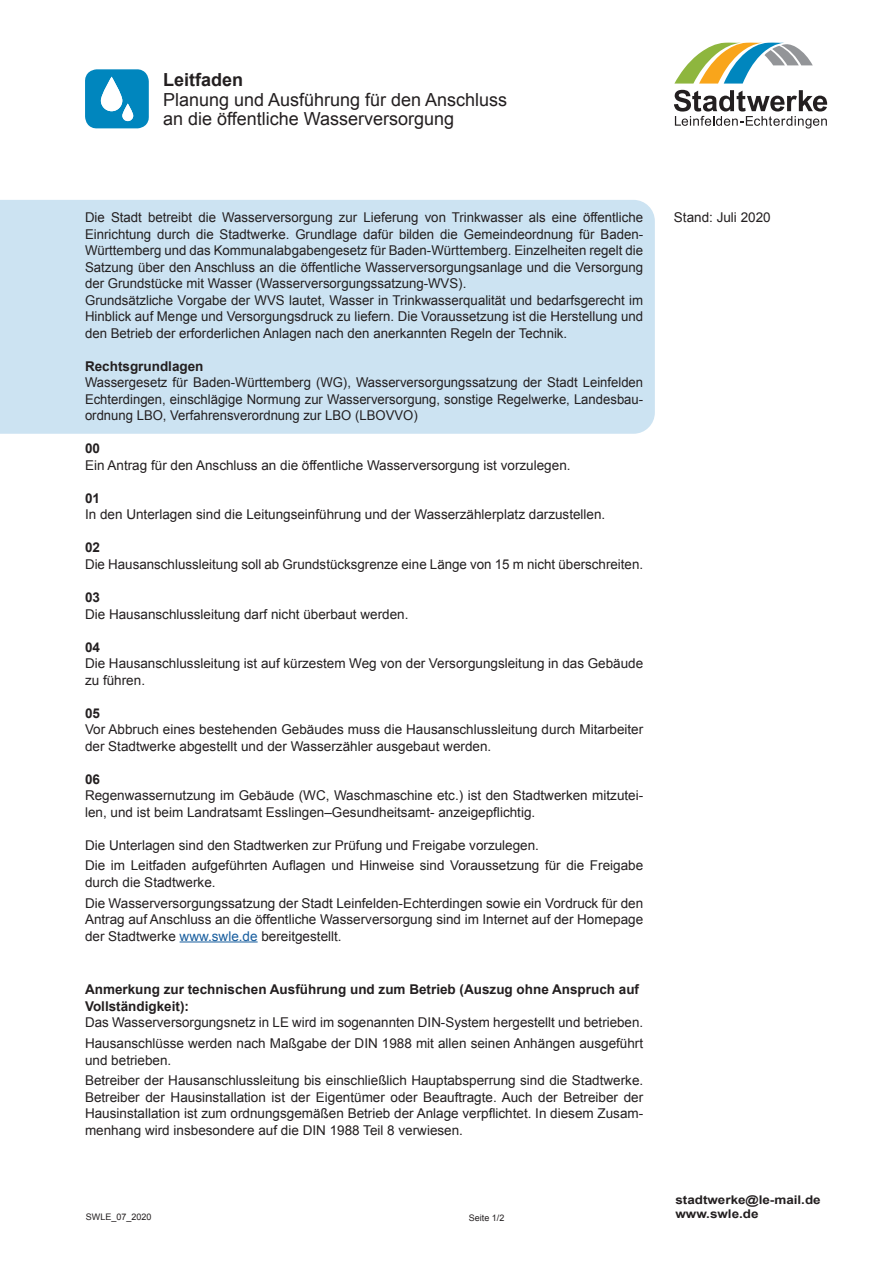
<style>
.page{position:relative;width:893px;height:1263px;background:#fff}
.page>*{position:absolute;margin:0;border:0;box-sizing:border-box;transform-origin:0 0}
.t1{font:18px/19.5px "Arial";color:#231f20}
.t2{font:13.5px/16.5px "Arial";color:#231f20}
.t3{font:700 13.5px "Arial";color:#231f20}
.t4{font:700 12px "Arial";color:#231f20;scale:1.12 1}
.t5{font:9px "Arial";color:#231f20}
.s1{font-weight:700}
.s2{color:#175d9e}
</style>
<div class="page">
<div style="left:0;top:200px;width:655px;height:234px;background:#cce3f2"></div>
<hr style="left:180px;top:941px;width:78px;height:1px;background:#175d9e">
<svg style="left:85px;top:69px;width:64px;height:59px;background:#0d8cc1"></svg>
<svg style="left:101px;top:77px;width:21px;height:34px"></svg>
<svg style="left:122px;top:104px;width:11px;height:17px"></svg>
<svg style="left:674px;top:43px;width:139px;height:41px"></svg>
<svg style="left:674px;top:90px;width:153px;height:39px"></svg>
<p class="t1" style="left:163px;top:71px;width:346px"><span class="s1">Leitfaden<br></span>Planung und Ausführung für den Anschluss an die öffentliche Wasserversorgung</p>
<p class="t2" style="left:85px;top:210px;width:560px;text-align:justify">Die Stadt betreibt die Wasserversorgung zur Lieferung von Trinkwasser als eine öffentliche Einrichtung durch die Stadtwerke. Grundlage dafür bilden die Gemeindeordnung für Baden-Württemberg und das Kommunalabgabengesetz für Baden-Württemberg. Einzelheiten regelt die</p>
<p class="t2" style="left:85px;top:259px;width:560px">Satzung über den Anschluss an die öffentliche Wasserversorgungsanlage und die Versorgung der Grundstücke mit Wasser (Wasserversorgungssatzung-WVS).</p>
<p class="t2" style="left:85px;top:292px;width:560px;text-align:justify">Grundsätzliche Vorgabe der WVS lautet, Wasser in Trinkwasserqualität und bedarfsgerecht im Hinblick auf Menge und Versorgungsdruck zu liefern. Die Voraussetzung ist die Herstellung und den Betrieb der erforderlichen Anlagen nach den anerkannten Regeln der Technik.</p>
<p class="t3" style="left:85px;top:357px;width:120px">Rechtsgrundlagen</p>
<p class="t2" style="left:85px;top:375px;width:560px;text-align:justify">Wassergesetz für Baden-Württemberg (WG), Wasserversorgungssatzung der Stadt Leinfelden Echterdingen, einschlägige Normung zur Wasserversorgung, sonstige Regelwerke, Landesbau&shy;ordnung LBO, Verfahrensverordnung zur LBO (LBOVVO)</p>
<p class="t3" style="left:85px;top:440px;width:17px">00</p>
<p class="t2" style="left:85px;top:457px;width:487px">Ein Antrag für den Anschluss an die öffentliche Wasserversorgung ist vorzulegen.</p>
<p class="t3" style="left:85px;top:489px;width:17px">01</p>
<p class="t2" style="left:85px;top:507px;width:522px">In den Unterlagen sind die Leitungseinführung und der Wasserzählerplatz darzustellen.</p>
<p class="t3" style="left:85px;top:539px;width:17px">02</p>
<p class="t2" style="left:85px;top:556px;width:560px">Die Hausanschlussleitung soll ab Grundstücksgrenze eine Länge von 15 m nicht überschreiten.</p>
<p class="t3" style="left:85px;top:588px;width:17px">03</p>
<p class="t2" style="left:85px;top:606px;width:325px">Die Hausanschlussleitung darf nicht überbaut werden.</p>
<p class="t3" style="left:85px;top:638px;width:17px">04</p>
<p class="t2" style="left:85px;top:655px;width:560px">Die Hausanschlussleitung ist auf kürzestem Weg von der Versorgungsleitung in das Gebäude zu führen.</p>
<p class="t3" style="left:85px;top:704px;width:17px">05</p>
<p class="t2" style="left:85px;top:721px;width:560px">Vor Abbruch eines bestehenden Gebäudes muss die Hausanschlussleitung durch Mitarbeiter der Stadtwerke abgestellt und der Wasserzähler ausgebaut werden.</p>
<p class="t3" style="left:85px;top:770px;width:17px">06</p>
<p class="t2" style="left:85px;top:787px;width:560px">Regenwassernutzung im Gebäude (WC, Waschmaschine etc.) ist den Stadtwerken mitzutei&shy;len, und ist beim Landratsamt Esslingen–Gesundheitsamt- anzeigepflichtig.</p>
<p class="t2" style="left:85px;top:837px;width:455px">Die Unterlagen sind den Stadtwerken zur Prüfung und Freigabe vorzulegen.</p>
<p class="t2" style="left:85px;top:857px;width:560px">Die im Leitfaden aufgeführten Auflagen und Hinweise sind Voraussetzung für die Freigabe durch die Stadtwerke.</p>
<p class="t2" style="left:85px;top:895px;width:560px;text-align:justify">Die Wasserversorgungssatzung der Stadt Leinfelden-Echterdingen sowie ein Vordruck für den Antrag auf Anschluss an die öffentliche Wasserversorgung sind im Internet auf der Homepage der Stadtwerke <span class="s2">www.swle.de</span> bereitgestellt.</p>
<p class="t3" style="left:85px;top:981px;width:556px">Anmerkung zur technischen Ausführung und zum Betrieb (Auszug ohne Anspruch auf</p>
<p class="t3" style="left:85px;top:997px;width:106px">Vollständigkeit):</p>
<p class="t2" style="left:85px;top:1014px;width:560px">Das Wasserversorgungsnetz in LE wird im sogenannten DIN-System hergestellt und betrieben.</p>
<p class="t2" style="left:85px;top:1035px;width:560px">Hausanschlüsse werden nach Maßgabe der DIN 1988 mit allen seinen Anhängen ausgeführt und betrieben.</p>
<p class="t2" style="left:85px;top:1072px;width:560px;text-align:justify">Betreiber der Hausanschlussleitung bis einschließlich Hauptabsperrung sind die Stadtwerke.<br>Betreiber der Hausinstallation ist der Eigentümer oder Beauftragte. Auch der Betreiber der Hausinstallation ist zum ordnungsgemäßen Betrieb der Anlage verpflichtet. In diesem Zusam&shy;menhang wird insbesondere auf die DIN 1988 Teil 8 verwiesen.</p>
<p class="t2" style="left:674px;top:210px;width:98px">Stand: Juli 2020</p>
<p class="t4" style="left:675px;top:1191px;width:131px">stadtwerke@le-mail.de</p>
<p class="t5" style="left:86px;top:1211px;width:67px">SWLE_07_2020</p>
<p class="t4" style="left:675px;top:1206px;width:76px">www.swle.de</p>
<p class="t5" style="left:469px;top:1211px;width:37px">Seite 1/2</p>
</div>
